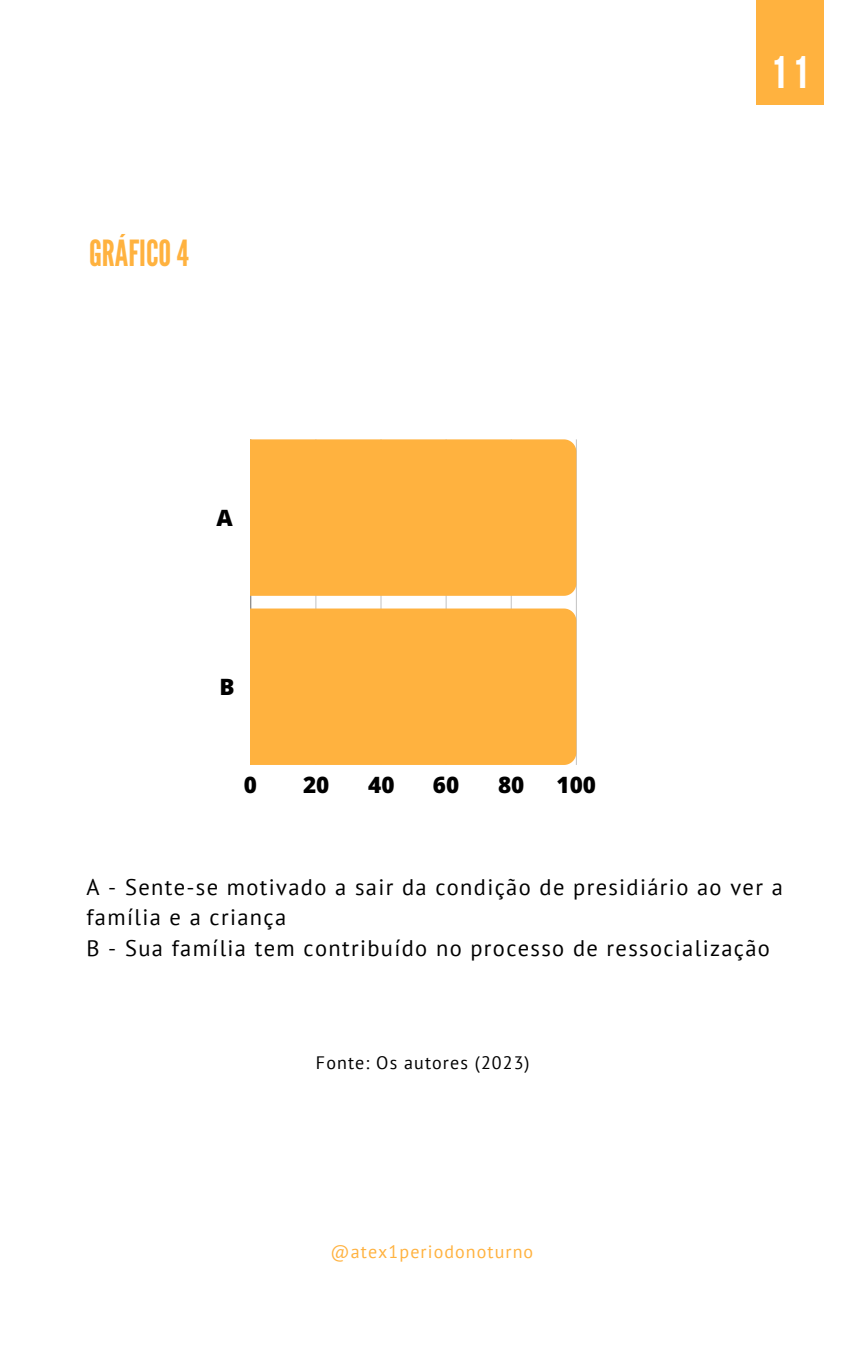
<style>
.page{position:relative;width:864px;height:1350px;background:#fff}
.page>*{position:absolute;margin:0;border:0;box-sizing:border-box;transform-origin:0 0}
.t1{font:700 45.45px "Bebas Neue";color:#fff}
.t2{font:36px "League Gothic";color:#ffb23f}
.t3{font:22.5px/30.4px "PT Sans";letter-spacing:.06em;color:#000}
.t4{font:800 22.5px "Open Sans";color:#000}
.t5{font:18px "PT Sans";letter-spacing:.06em;color:#000}
.t6{font:18px "PT Sans";letter-spacing:.06em;color:#ffb23f}
</style>
<div class="page">
<hr style="left:316px;top:439px;width:1px;height:326px;background:#000">
<hr style="left:381px;top:439px;width:1px;height:326px;background:#000">
<hr style="left:446px;top:439px;width:1px;height:326px;background:#000">
<hr style="left:511px;top:439px;width:1px;height:326px;background:#000">
<hr style="left:576px;top:439px;width:1px;height:326px;background:#000">
<hr style="left:250px;top:439px;width:1px;height:326px;background:#000">
<div style="left:251px;top:439px;width:325px;height:157px;background:#ffb23f"></div>
<div style="left:251px;top:609px;width:325px;height:156px;background:#ffb23f"></div>
<div style="left:756px;top:0;width:67px;height:105px;background:#ffb23f"></div>
<p class="t2" style="left:89px;top:232px;width:101px">GRÁFICO4</p>
<p class="t4" style="left:217px;top:502px;width:18px">A</p>
<p class="t4" style="left:219px;top:671px;width:17px">B</p>
<p class="t4" style="left:244px;top:769px;width:15px">0</p>
<p class="t4" style="left:303px;top:769px;width:28px">20</p>
<p class="t4" style="left:368px;top:769px;width:28px">40</p>
<p class="t4" style="left:433px;top:769px;width:28px">60</p>
<p class="t4" style="left:498px;top:769px;width:28px">80</p>
<p class="t4" style="left:557px;top:769px;width:41px">100</p>
<p class="t1" style="left:770px;top:54px;width:41px">11</p>
<p class="t3" style="left:86px;top:872px;width:698px">A - Sente-se motivado a sair da condição de presidiário ao ver a família e a criança</p>
<p class="t3" style="left:86px;top:932px;width:685px">B - Sua família tem contribuído no processo de ressocialização</p>
<p class="t5" style="left:316px;top:1051px;width:215px">Fonte: Os autores (2023)</p>
<p class="t6" style="left:331px;top:1240px;width:204px">@atex1periodonoturno</p>
</div>
